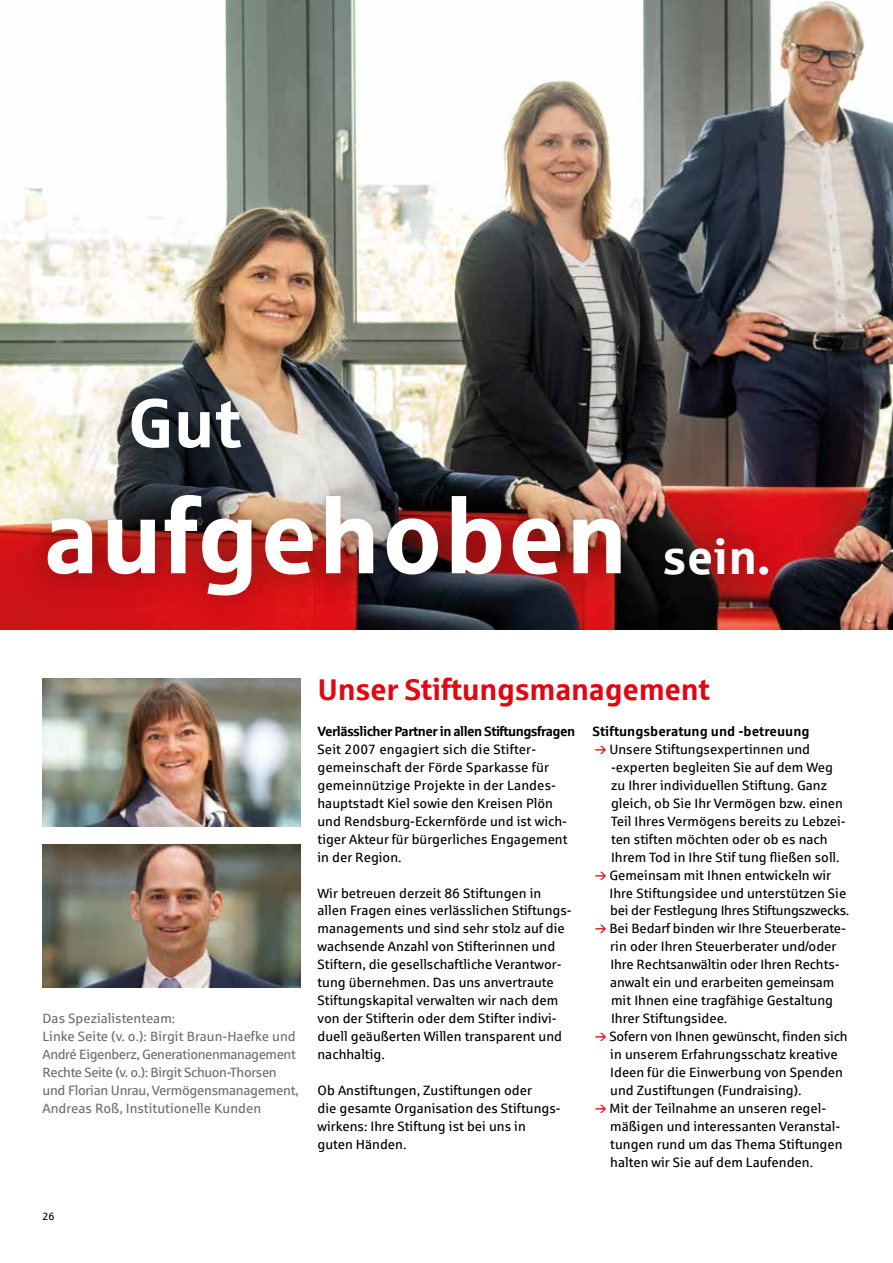
<style>
.page{position:relative;width:893px;height:1263px;background:#fff}
.page>*{position:absolute;margin:0;border:0;box-sizing:border-box;transform-origin:0 0}
.t1{font:700 105px "Sparkasse Rg";color:#fff}
.t2{font:700 69px "Sparkasse Rg";color:#fff}
.t3{font:700 30px "Sparkasse Rg";letter-spacing:-.01em;color:#e30613}
.t4{font:13.5px/18px "Sparkasse Rg";color:#000}
.t5{font:13.5px/18px "Sparkasse Rg";letter-spacing:-.02em;color:#706f6f}
.t6{font:700 13.5px "Sparkasse Rg";letter-spacing:-.04em;color:#000}
.t7{font:700 13.5px "Sparkasse Rg";color:#000}
.t8{font:10.5px "Sparkasse Rg";color:#000}
.s1{font-size:48px}
</style>
<div class="page">
<img style="left:0;top:0;width:893px;height:629px">
<div style="left:10px;top:361px;width:794px;height:273px;background:#000;opacity:.5"></div>
<img style="left:43px;top:844px;width:257px;height:144px">
<img style="left:43px;top:678px;width:257px;height:148px">
<h2 class="t2" style="left:128px;top:379px;width:115px">Gut</h2>
<h1 class="t1" style="left:43px;top:469px;width:729px">aufgehoben <span class="s1">sein.</span></h1>
<p class="t5" style="left:43px;top:1009px;width:258px">Das Spezialistenteam:<br>Linke Seite (v. o.): Birgit Braun-Haefke und André Eigenberz, Generationenmanagement Rechte Seite (v. o.): Birgit Schuon-Thorsen und Florian Unrau, Vermögensmanagement, Andreas Roß, Institutionelle Kunden</p>
<p class="t8" style="left:43px;top:1210px;width:14px">26</p>
<h3 class="t3" style="left:317px;top:670px;width:394px">Unser Stiftungsmanagement</h3>
<p class="t6" style="left:317px;top:723px;width:259px">Verlässlicher Partner in allen Stiftungsfragen</p>
<p class="t4" style="left:317px;top:740px;width:252px">Seit 2007 engagiert sich die Stifter&shy;gemeinschaft der Förde Sparkasse für gemeinnützige Projekte in der Landes&shy;hauptstadt Kiel sowie den Kreisen Plön und Rendsburg-Eckernförde und ist wich&shy;tiger Akteur für bürgerliches Engagement in der Region.</p>
<p class="t4" style="left:317px;top:883px;width:256px">Wir betreuen derzeit 86 Stiftungen in allen Fragen eines verlässlichen Stiftungs&shy;managements und sind sehr stolz auf die wachsende Anzahl von Stifterinnen und Stiftern, die gesellschaftliche Verantwor&shy;tung übernehmen. Das uns anvertraute Stiftungskapital verwalten wir nach dem von der Stifterin oder dem Stifter indivi&shy;duell geäußerten Willen transparent und nachhaltig.</p>
<p class="t4" style="left:317px;top:1081px;width:245px">Ob Anstiftungen, Zustiftungen oder<br>die gesamte Organisation des Stiftungs&shy;wirkens: Ihre Stiftung ist bei uns in guten Händen.</p>
<p class="t7" style="left:592px;top:723px;width:219px">Stiftungsberatung und -betreuung</p>
<p class="t4" style="left:609px;top:740px;width:241px">Unsere Stiftungsexpertinnen und -experten begleiten Sie auf dem Weg<br>zu Ihrer individuellen Stiftung. Ganz gleich, ob Sie Ihr Vermögen bzw. einen Teil Ihres Vermögens bereits zu Lebzei&shy;ten stiften möchten oder ob es nach Ihrem Tod in Ihre Stif tung fließen soll.<br>Gemeinsam mit Ihnen entwickeln wir Ihre Stiftungsidee und unterstützen Sie bei der Festlegung Ihres Stiftungszwecks.<br>Bei Bedarf binden wir Ihre Steuerberate&shy;rin oder Ihren Steuerberater und/oder Ihre Rechtsanwältin oder Ihren Rechts&shy;anwalt ein und erarbeiten gemeinsam mit Ihnen eine tragfähige Gestaltung Ihrer Stiftungsidee.<br>Sofern von Ihnen gewünscht, finden sich in unserem Erfahrungsschatz kreative Ideen für die Einwerbung von Spenden und Zustiftungen (Fundraising).<br>Mit der Teilnahme an unseren regel&shy;mäßigen und interessanten Veranstal&shy;tungen rund um das Thema Stiftungen halten wir Sie auf dem Laufenden.</p>
</div>
